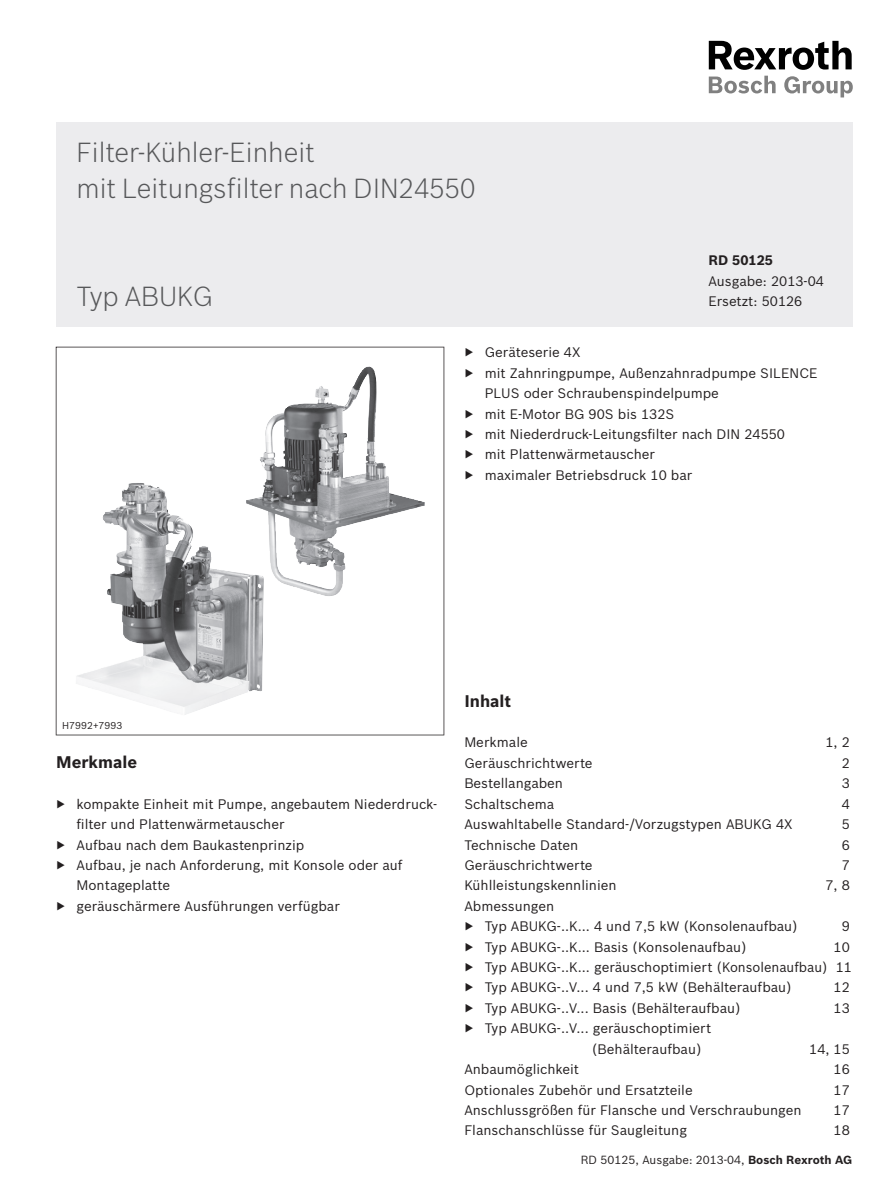
<style>
.page{position:relative;width:893px;height:1191px;background:#fff}
.page>*{position:absolute;margin:0;border:0;box-sizing:border-box;transform-origin:0 0}
.t1{font:300 27px/35.7px "Bosch Sans";color:#57585a}
.t2{font:700 16.5px "Bosch Sans";color:#231f20}
.t3{font:13.5px/20.4px "Bosch Sans";color:#231f20}
.t4{font:700 13.5px "Bosch Sans";color:#231f20}
.t5{font:11.55px "Bosch Sans";color:#231f20}
.t6{font:9.75px "Bosch Sans";letter-spacing:.01em;color:#231f20}
.s1{font-weight:700}
</style>
<div class="page">
<svg style="left:709px;top:76px;width:67px;height:17px"></svg>
<svg style="left:784px;top:76px;width:69px;height:21px"></svg>
<svg style="left:709px;top:41px;width:143px;height:29px"></svg>
<div style="left:56px;top:122px;width:796px;height:205px;background:#ececee"></div>
<svg style="left:56px;top:347px;width:388px;height:388px"></svg>
<h1 class="t1" style="left:77px;top:137px;width:400px">Filter-Kühler-Einheit<br>mit Leitungsfilter nach DIN24550</h1>
<h1 class="t1" style="left:77px;top:281px;width:138px">Typ ABUKG</h1>
<p class="t4" style="left:708px;top:255px;width:66px">RD 50125</p>
<p class="t3" style="left:708px;top:272px;width:117px">Ausgabe: 2013-04<br>Ersetzt: 50126</p>
<p class="t3" style="left:464px;top:343px;width:118px">▶ Geräteserie 4X</p>
<p class="t3" style="left:464px;top:364px;width:355px">▶ mit Zahnringpumpe, Außenzahnradpumpe SILENCE</p>
<p class="t3" style="left:485px;top:384px;width:236px">PLUS oder Schraubenspindelpumpe</p>
<p class="t3" style="left:464px;top:405px;width:211px">▶ mit E-Motor BG 90S bis 132S</p>
<p class="t3" style="left:464px;top:425px;width:322px">▶ mit Niederdruck-Leitungsfilter nach DIN 24550</p>
<p class="t3" style="left:464px;top:445px;width:192px">▶ mit Plattenwärmetauscher</p>
<p class="t3" style="left:464px;top:466px;width:229px">▶ maximaler Betriebsdruck 10 bar</p>
<p class="t6" style="left:62px;top:722px;width:62px">H7992+7993</p>
<p class="t2" style="left:56px;top:755px;width:83px">Merkmale</p>
<p class="t3" style="left:56px;top:795px;width:382px">▶ kompakte Einheit mit Pumpe, angebautem Niederdruck-</p>
<p class="t3" style="left:77px;top:815px;width:209px">filter und Plattenwärmetauscher</p>
<p class="t3" style="left:56px;top:835px;width:250px">▶ Aufbau nach dem Baukastenprinzip</p>
<p class="t3" style="left:56px;top:856px;width:348px">▶ Aufbau, je nach Anforderung, mit Konsole oder auf</p>
<p class="t3" style="left:77px;top:876px;width:95px">Montageplatte</p>
<p class="t3" style="left:56px;top:897px;width:285px">▶ geräuschärmere Ausführungen verfügbar</p>
<p class="t2" style="left:464px;top:694px;width:48px">Inhalt</p>
<p class="t3" style="left:464px;top:733px;width:65px">Merkmale</p>
<p class="t3" style="left:825px;top:733px;width:26px">1, 2</p>
<p class="t3" style="left:464px;top:754px;width:130px">Geräuschrichtwerte</p>
<p class="t3" style="left:842px;top:754px;width:10px">2</p>
<p class="t3" style="left:464px;top:774px;width:100px">Bestellangaben</p>
<p class="t3" style="left:842px;top:774px;width:10px">3</p>
<p class="t3" style="left:464px;top:795px;width:91px">Schaltschema</p>
<p class="t3" style="left:842px;top:795px;width:10px">4</p>
<p class="t3" style="left:464px;top:815px;width:330px">Auswahltabelle Standard-/Vorzugstypen ABUKG 4X</p>
<p class="t3" style="left:842px;top:815px;width:10px">5</p>
<p class="t3" style="left:464px;top:835px;width:115px">Technische Daten</p>
<p class="t3" style="left:842px;top:835px;width:10px">6</p>
<p class="t3" style="left:464px;top:856px;width:130px">Geräuschrichtwerte</p>
<p class="t3" style="left:842px;top:856px;width:10px">7</p>
<p class="t3" style="left:464px;top:876px;width:154px">Kühlleistungskennlinien</p>
<p class="t3" style="left:825px;top:876px;width:26px">7, 8</p>
<p class="t3" style="left:464px;top:897px;width:335px">Abmessungen<br>▶ Typ ABUKG-..K... 4 und 7,5 kW (Konsolenaufbau)</p>
<p class="t3" style="left:842px;top:917px;width:10px">9</p>
<p class="t3" style="left:464px;top:938px;width:284px">▶ Typ ABUKG-..K... Basis (Konsolenaufbau)</p>
<p class="t3" style="left:464px;top:938px;width:389px;text-indent:369px">10 ▶ Typ ABUKG-..K... geräuschoptimiert (Konsolenaufbau) 11 ▶ Typ ABUKG-..V... 4 und 7,5 kW (Behälteraufbau)</p>
<p class="t3" style="left:834px;top:978px;width:18px">12</p>
<p class="t3" style="left:464px;top:999px;width:278px">▶ Typ ABUKG-..V... Basis (Behälteraufbau)</p>
<p class="t3" style="left:834px;top:999px;width:18px">13</p>
<p class="t3" style="left:592px;top:1019px;width:121px;text-indent:-128px">▶ Typ ABUKG-..V... geräuschoptimiert (Behälteraufbau)</p>
<p class="t3" style="left:809px;top:1040px;width:42px">14, 15</p>
<p class="t3" style="left:464px;top:1060px;width:116px">Anbaumöglichkeit</p>
<p class="t3" style="left:834px;top:1060px;width:18px">16</p>
<p class="t3" style="left:464px;top:1080px;width:230px">Optionales Zubehör und Ersatzteile</p>
<p class="t3" style="left:834px;top:1080px;width:18px">17</p>
<p class="t3" style="left:464px;top:1101px;width:339px">Anschlussgrößen für Flansche und Verschraubungen</p>
<p class="t3" style="left:834px;top:1101px;width:18px">17</p>
<p class="t3" style="left:464px;top:1121px;width:224px">Flanschanschlüsse für Saugleitung</p>
<p class="t3" style="left:834px;top:1121px;width:18px">18</p>
<p class="t5" style="left:581px;top:1155px;width:273px">RD 50125, Ausgabe: 2013-04, <span class="s1">Bosch Rexroth AG</span></p>
</div>
